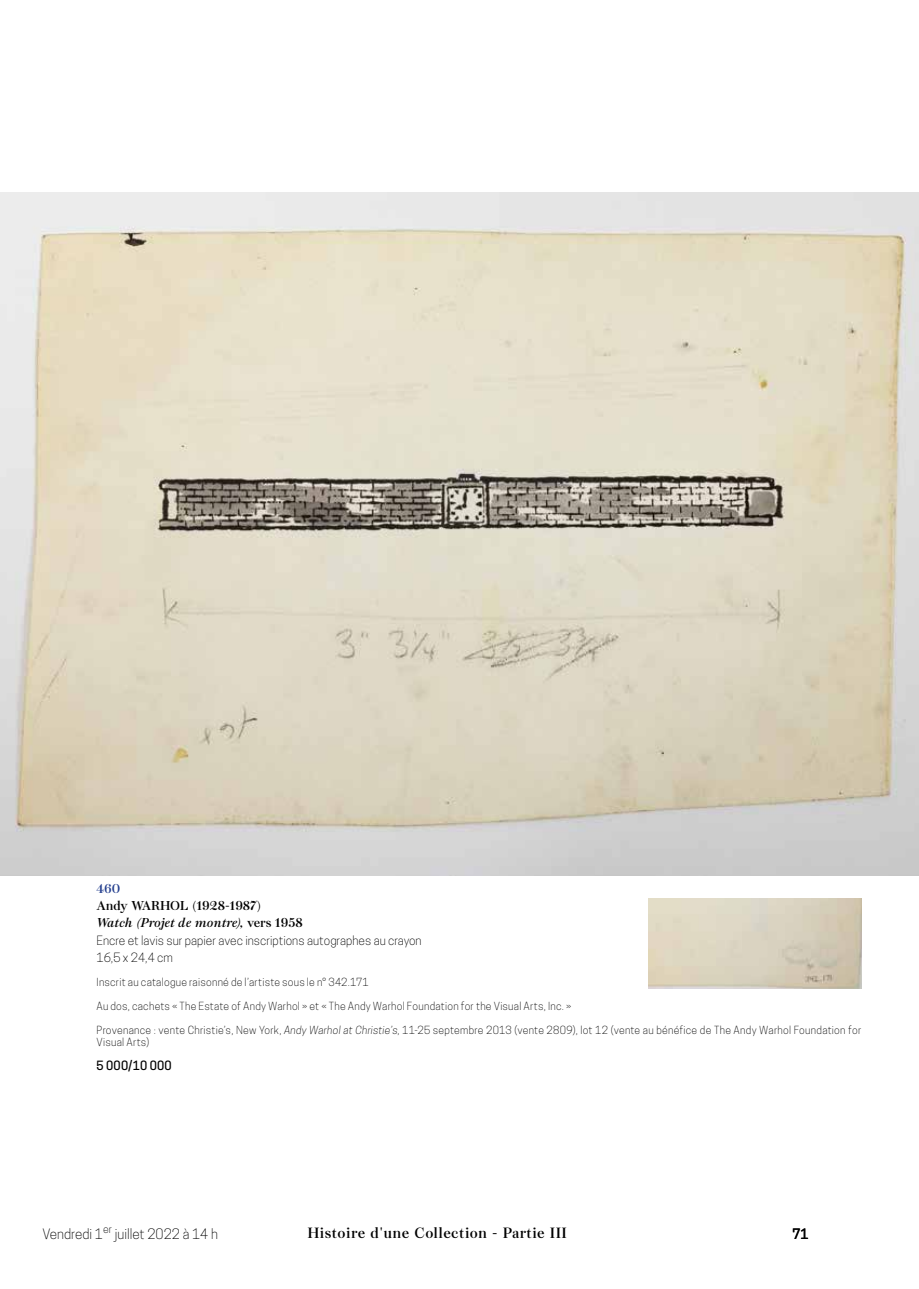
<style>
.page{position:relative;width:919px;height:1289px;background:#fff}
.page>*{position:absolute;margin:0;border:0;box-sizing:border-box;transform-origin:0 0}
.t1{font:13.8px "Peckham";letter-spacing:.03em;color:#000}
.t2{font:300 13.5px "Cooper Hewitt";color:#000}
.t3{font:500 13.5px "Cooper Hewitt";color:#000}
.t4{font:300 12px/17.2px "Cooper Hewitt";color:#000}
.t5{font:12px/17.2px "Peckham";color:#000}
.t6{font:500 12px "Cooper Hewitt";letter-spacing:.025em;color:#000}
.t7{font:12px "Peckham";color:#25408f}
.t8{font:300 10.5px/12px "Cooper Hewitt";letter-spacing:.025em;color:#000}
.s1{font-style:italic}
</style>
<div class="page">
<img style="left:0;top:192px;width:918px;height:683px">
<img style="left:648px;top:898px;width:213px;height:90px">
<p class="t7" style="left:96px;top:878px;width:25px">460</p>
<p class="t5" style="left:96px;top:896px;width:208px">Andy WARHOL (1928-1987)<br><span class="s1">Watch (Projet de montre),</span> vers 1958</p>
<p class="t4" style="left:96px;top:931px;width:326px">Encre et lavis sur papier avec inscriptions autographes au crayon<br>16,5 x 24,4 cm</p>
<p class="t8" style="left:96px;top:976px;width:273px">Inscrit au catalogue raisonné de l’artiste sous le n° 342.171</p>
<p class="t8" style="left:96px;top:1000px;width:476px">Au dos, cachets « The Estate of Andy Warhol » et « The Andy Warhol Foundation for the Visual Arts, Inc. »</p>
<p class="t8" style="left:96px;top:1024px;width:766px">Provenance : vente Christie’s, New York, <span class="s1">Andy Warhol at Christie’s</span>, 11-25 septembre 2013 (vente 2809), lot 12 (vente au bénéfice de The Andy Warhol Foundation for<br>Visual Arts)</p>
<p class="t6" style="left:96px;top:1058px;width:77px">5 000/10 000</p>
<p class="t2" style="left:43px;top:1225px;width:177px">Vendredi 1<sup>er</sup> juillet 2022 à 14 h</p>
<h1 class="t1" style="left:307px;top:1221px;width:261px">Histoire d'une Collection - Partie III</h1>
<p class="t3" style="left:792px;top:1225px;width:18px">71</p>
</div>
